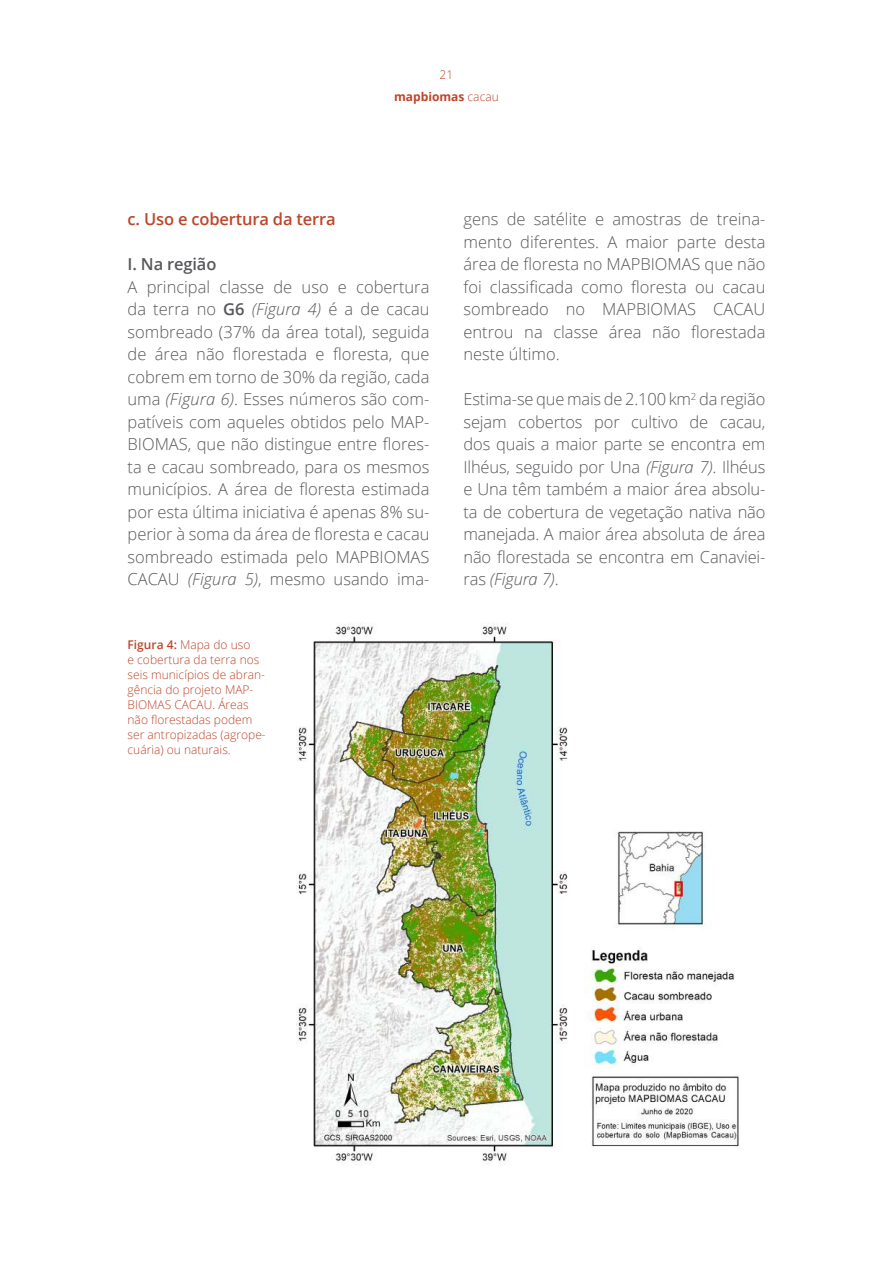
<style>
.page{position:relative;width:893px;height:1263px;background:#fff}
.page>*{position:absolute;margin:0;border:0;box-sizing:border-box;transform-origin:0 0}
.t1{font:300 16.5px/22.5px "Open Sans";color:#57585b;text-align:justify}
.t2{font:600 16.5px "Open Sans";letter-spacing:-.01em;color:#bc462a}
.t3{font:600 16.5px "Open Sans";letter-spacing:-.01em;color:#57585b}
.t4{font:300 12px/15px "Open Sans";color:#bc462a}
.t5{font:700 12px "Open Sans";color:#bc462a}
.s1{font-weight:300}
.s2{font-weight:600}
.s3{font-style:italic}
</style>
<div class="page">
<img style="left:296px;top:622px;width:443px;height:543px">
<p class="t4" style="left:440px;top:69px;width:15px">21</p>
<p class="t5" style="left:394px;top:91px;width:106px">mapbiomas <span class="s1">cacau</span></p>
<p class="t2" style="left:128px;top:213px;width:210px">c. Uso e cobertura da terra</p>
<p class="t3" style="left:128px;top:258px;width:90px">I. Na região</p>
<p class="t1" style="left:128px;top:277px;width:303px">A principal classe de uso e cobertura da terra no <span class="s2">G6</span> <span class="s3">(Figura 4)</span> é a de cacau sombreado (37% da área total), seguida de área não florestada e floresta, que cobrem em torno de 30% da região, cada uma <span class="s3">(Figura 6)</span>. Esses números são com&shy;patíveis com aqueles obtidos pelo MAP-BIOMAS, que não distingue entre flores&shy;ta e cacau sombreado, para os mesmos municípios. A área de floresta estimada por esta última iniciativa é apenas 8% su&shy;perior à soma da área de floresta e cacau sombreado estimada pelo MAPBIOMAS CACAU <span class="s3">(Figura 5)</span>, mesmo usando ima-</p>
<p class="t4" style="left:128px;top:638px;width:140px"><span class="s2">Figura 4:</span> Mapa do uso<br>e cobertura da terra nos seis municípios de abran&shy;gência do projeto MAP-<br>BIOMAS CACAU. Áreas não florestadas podem ser antropizadas (agrope&shy;cuária) ou naturais.</p>
<p class="t1" style="left:463px;top:210px;width:303px">gens de satélite e amostras de treina&shy;mento diferentes. A maior parte desta área de floresta no MAPBIOMAS que não foi classificada como floresta ou cacau sombreado no MAPBIOMAS CACAU entrou na classe área não florestada neste último.</p>
<p class="t1" style="left:463px;top:390px;width:303px">Estima-se que mais de 2.100 km<sup>2</sup> da região sejam cobertos por cultivo de cacau, dos quais a maior parte se encontra em Ilhéus, seguido por Una <span class="s3">(Figura 7)</span>. Ilhéus e Una têm também a maior área absolu&shy;ta de cobertura de vegetação nativa não manejada. A maior área absoluta de área não florestada se encontra em Canaviei&shy;ras <span class="s3">(Figura 7)</span>.</p>
</div>
